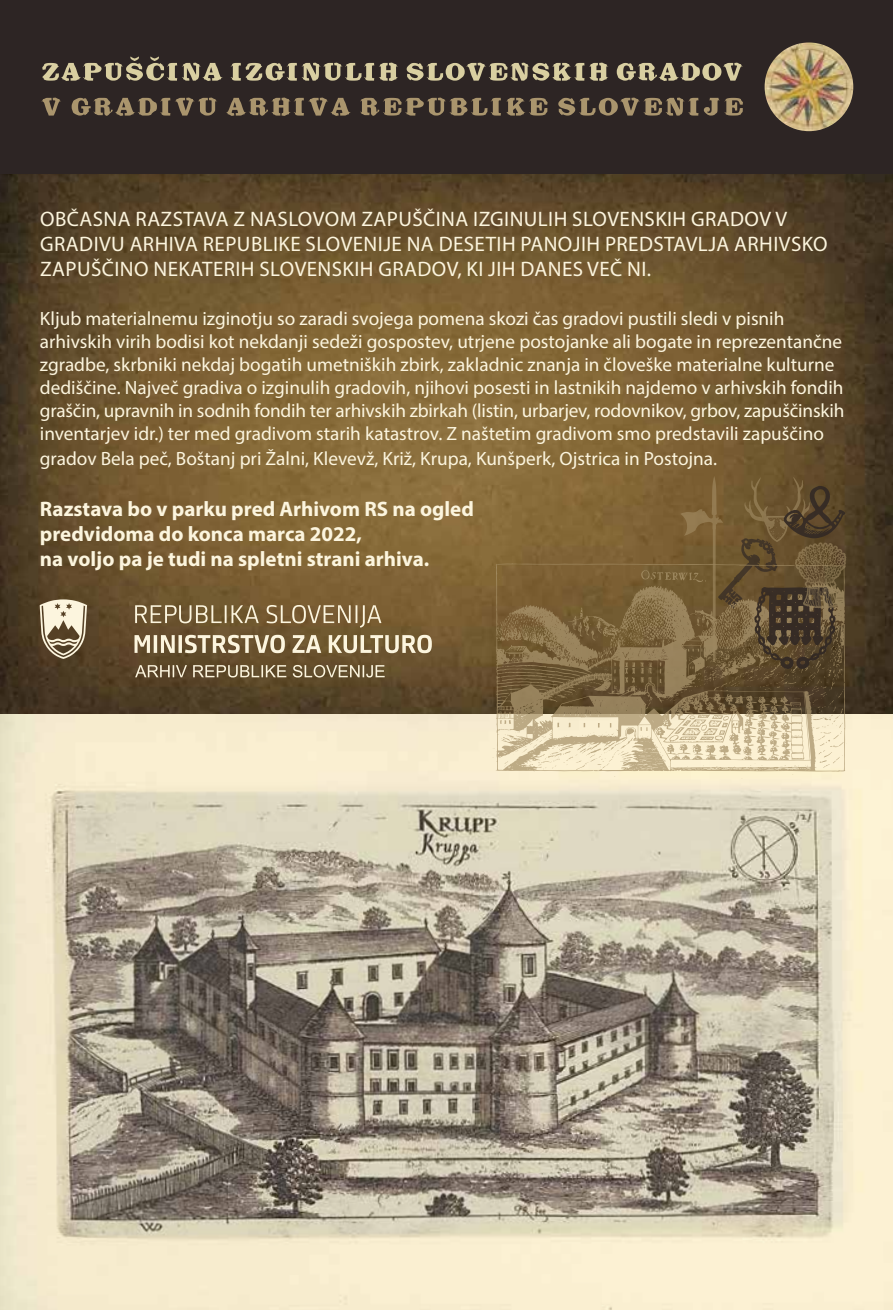
<style>
.page{position:relative;width:893px;height:1310px;background:#fff}
.page>*{position:absolute;margin:0;border:0;box-sizing:border-box;transform-origin:0 0}
.t1{font:21px/25.2px "Myriad Pro";letter-spacing:.02em;color:#fcf5de}
.t2{font:700 21px/25.2px "Myriad Pro";color:#fcf5de}
.t3{font:19.25px/23.1px "Myriad Pro";color:#fcf5de}
</style>
<div class="page">
<img style="left:0;top:174px;width:893px;height:540px">
<div style="left:0;top:0;width:893px;height:174px;background:#2d2524"></div>
<img style="left:765px;top:42px;width:88px;height:89px;border-radius:44px">
<svg style="left:135px;top:665px;width:250px;height:12px;background:#8f7e62"></svg>
<svg style="left:135px;top:635px;width:297px;height:18px;background:#ab9b7c"></svg>
<svg style="left:135px;top:605px;width:246px;height:23px;background:#8f7955"></svg>
<svg style="left:40px;top:599px;width:47px;height:60px;background:#ada087"></svg>
<img style="left:0;top:714px;width:893px;height:596px">
<svg style="left:492px;top:563px;width:354px;height:215px;background:#a28f6c"></svg>
<svg style="left:680px;top:476px;width:166px;height:193px;background:#695534"></svg>
<svg style="left:41px;top:97px;width:702px;height:19px"></svg>
<svg style="left:42px;top:57px;width:701px;height:24px"></svg>
<p class="t1" style="left:40px;top:206px;width:786px">Občasna razstava z naslovom Zapuščina izginulih slovenskih gradov v gradivu Arhiva Republike Slovenije na desetih panojih predstavlja arhivsko zapuščino nekaterih slovenskih gradov, ki jih danes več ni.</p>
<p class="t3" style="left:40px;top:306px;width:806px">Kljub materialnemu izginotju so zaradi svojega pomena skozi čas gradovi pustili sledi v pisnih arhivskih virih bodisi kot nekdanji sedeži gospostev, utrjene postojanke ali bogate in reprezentančne zgradbe, skrbniki nekdaj bogatih umetniških zbirk, zakladnic znanja in človeške materialne kulturne dediščine. Največ gradiva o izginulih gradovih, njihovi posesti in lastnikih najdemo v arhivskih fondih graščin, upravnih in sodnih fondih ter arhivskih zbirkah (listin, urbarjev, rodovnikov, grbov, zapuščinskih inventarjev idr.) ter med gradivom starih katastrov. Z naštetim gradivom smo predstavili zapuščino</p>
<p class="t3" style="left:40px;top:447px;width:679px">gradov Bela peč, Boštanj pri Žalni, Klevevž, Križ, Krupa, Kunšperk, Ojstrica in Postojna.</p>
<p class="t2" style="left:40px;top:495px;width:435px">Razstava bo v parku pred Arhivom RS na ogled predvidoma do konca marca 2022,<br>na voljo pa je tudi na spletni strani arhiva.</p>
</div>
